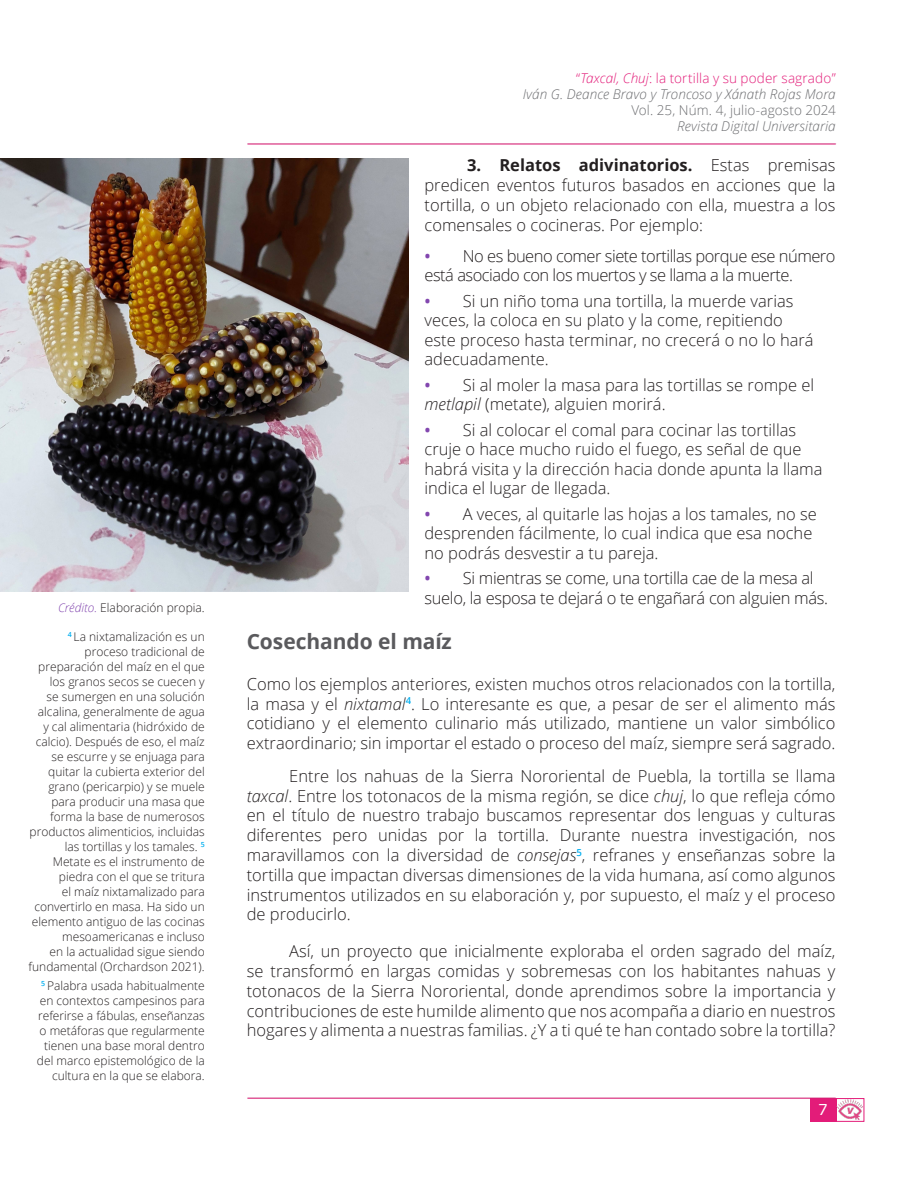
<style>
.page{position:relative;width:918px;height:1188px;background:#fff}
.page>*{position:absolute;margin:0;border:0;box-sizing:border-box;transform-origin:0 0}
.subtitulo-1{font:700 21px "Open Sans";letter-spacing:-.005em;color:#5a5a5d}
.texto_sangria{font:300 16.5px/19.8px "Open Sans";color:#231f20}
.texto_normal{font:300 16.5px/19.8px "Open Sans";color:#231f20;text-align:justify}
.texto_sangria-2{font:300 16.5px/19.5px "Open Sans";letter-spacing:-.02em;color:#231f20}
.texto_sangria-3{font:300 16.5px/19.5px "Open Sans";letter-spacing:-.03em;color:#231f20}
.t1{font:15px "Verdana";color:#fff}
.t2{font:italic 300 13.5px/16.2px "Open Sans";letter-spacing:.005em;color:#6c6d70;text-align:right}
.t3{font:300 13.5px "Open Sans";letter-spacing:.005em;color:#6c6d70}
.notapie{font:300 12px/15px "Open Sans";color:#231f20;text-align:right}
.FuenteImagen{font:300 12px "Open Sans";color:#231f20}
.s1{font-style:italic;color:#8246af}
.s2{font-style:normal;color:#e31c79}
.s3{color:#e31c79}
.s4{font-weight:700}
.s5{font-weight:600;color:#8246af}
.s6{font-style:italic}
</style>
<div class="page">
<div style="left:810px;top:1098px;width:26px;height:24px;background:#e31c79"></div>
<hr style="left:247px;top:1097px;width:589px;height:2px;background:#eaacc9">
<hr style="left:247px;top:1098px;width:589px;height:1px;background:#e31c79">
<div style="left:836px;top:1098px;width:28px;height:24px;border:1px solid #e31c79"></div>
<img style="left:837px;top:1099px;width:26px;height:20px">
<hr style="left:247px;top:143px;width:589px;height:2px;background:#e37ead">
<hr style="left:247px;top:144px;width:589px;height:1px;background:#e31c79">
<img style="left:0;top:159px;width:409px;height:433px">
<p class="FuenteImagen" style="left:58px;top:600px;width:148px"><span class="s1">Crédito.</span> Elaboración propia.</p>
<p class="notapie" style="left:29px;top:629px;width:178px"><sup>4</sup> La nixtamalización es un proceso tradicional de preparación del maíz en el que los granos secos se cuecen y<br>se sumergen en una solución alcalina, generalmente de agua<br>y cal alimentaria (hidróxido de calcio). Después de eso, el maíz se escurre y se enjuaga para quitar la cubierta exterior del grano (pericarpio) y se muele para producir una masa que forma la base de numerosos productos alimenticios, incluidas las tortillas y los tamales. <sup>5<br></sup>Metate es el instrumento de piedra con el que se tritura<br>el maíz nixtamalizado para convertirlo en masa. Ha sido un elemento antiguo de las cocinas mesoamericanas e incluso<br>en la actualidad sigue siendo fundamental (Orchardson 2021).</p>
<p class="notapie" style="left:37px;top:978px;width:169px"><sup>5</sup> Palabra usada habitualmente en contextos campesinos para referirse a fábulas, enseñanzas o metáforas que regularmente tienen una base moral dentro del marco epistemológico de la cultura en la que se elabora.</p>
<p class="t2" style="left:523px;top:69px;width:315px"><span class="s2">“</span><span class="s3">Taxcal, Chuj</span><span class="s2">: la tortilla y su poder sagrado”<br></span>Iván G. Deance Bravo y Troncoso y Xánath Rojas Mora</p>
<p class="t3" style="left:631px;top:101px;width:206px">Vol. 25, Núm. 4, julio-agosto 2024</p>
<p class="t2" style="left:677px;top:118px;width:160px">Revista Digital Universitaria</p>
<p class="texto_sangria" style="left:424px;top:155px;width:413px;text-align:justify;text-indent:43px"><span class="s4">3. Relatos adivinatorios.</span> Estas premisas predicen eventos futuros basados en acciones que la tortilla, o un objeto relacionado con ella, muestra a los comensales o cocineras. Por ejemplo:</p>
<p class="texto_sangria-3" style="left:424px;top:245px;width:413px"><span class="s5">•</span> No es bueno comer siete tortillas porque ese número está asociado con los muertos y se llama a la muerte.</p>
<p class="texto_sangria" style="left:424px;top:290px;width:391px"><span class="s5">•</span> Si un niño toma una tortilla, la muerde varias veces, la coloca en su plato y la come, repitiendo este proceso hasta terminar, no crecerá o no lo hará adecuadamente.</p>
<p class="texto_sangria" style="left:424px;top:374px;width:391px"><span class="s5">•</span> Si al moler la masa para las tortillas se rompe el <span class="s6">metlapil</span> (metate), alguien morirá.</p>
<p class="texto_sangria" style="left:424px;top:419px;width:400px"><span class="s5">•</span> Si al colocar el comal para cocinar las tortillas cruje o hace mucho ruido el fuego, es señal de que habrá visita y la dirección hacia donde apunta la llama indica el lugar de llegada.</p>
<p class="texto_sangria" style="left:424px;top:503px;width:394px"><span class="s5">•</span> A veces, al quitarle las hojas a los tamales, no se desprenden fácilmente, lo cual indica que esa noche no podrás desvestir a tu pareja.</p>
<p class="texto_sangria-2" style="left:424px;top:568px;width:405px"><span class="s5">•</span> Si mientras se come, una tortilla cae de la mesa al suelo, la esposa te dejará o te engañará con alguien más.</p>
<p class="subtitulo-1" style="left:247px;top:626px;width:207px">Cosechando el maíz</p>
<p class="texto_normal" style="left:247px;top:674px;width:590px">Como los ejemplos anteriores, existen muchos otros relacionados con la tortilla, la masa y el <span class="s6">nixtamal</span><sup>4</sup>. Lo interesante es que, a pesar de ser el alimento más cotidiano y el elemento culinario más utilizado, mantiene un valor simbólico extraordinario; sin importar el estado o proceso del maíz, siempre será sagrado.</p>
<p class="texto_sangria" style="left:247px;top:765px;width:590px;text-align:justify;text-indent:43px">Entre los nahuas de la Sierra Nororiental de Puebla, la tortilla se llama <span class="s6">taxcal</span>. Entre los totonacos de la misma región, se dice <span class="s6">chuj</span>, lo que refleja cómo en el título de nuestro trabajo buscamos representar dos lenguas y culturas diferentes pero unidas por la tortilla. Durante nuestra investigación, nos maravillamos con la diversidad de <span class="s6">consejas</span><sup>5</sup>, refranes y enseñanzas sobre la tortilla que impactan diversas dimensiones de la vida humana, así como algunos instrumentos utilizados en su elaboración y, por supuesto, el maíz y el proceso de producirlo.</p>
<p class="texto_sangria" style="left:247px;top:941px;width:590px;text-align:justify;text-indent:43px">Así, un proyecto que inicialmente exploraba el orden sagrado del maíz, se transformó en largas comidas y sobremesas con los habitantes nahuas y totonacos de la Sierra Nororiental, donde aprendimos sobre la importancia y contribuciones de este humilde alimento que nos acompaña a diario en nuestros hogares y alimenta a nuestras familias. ¿Y a ti qué te han contado sobre la tortilla?</p>
<p class="t1" style="left:818px;top:1097px;width:38px">7 7</p>
</div>
